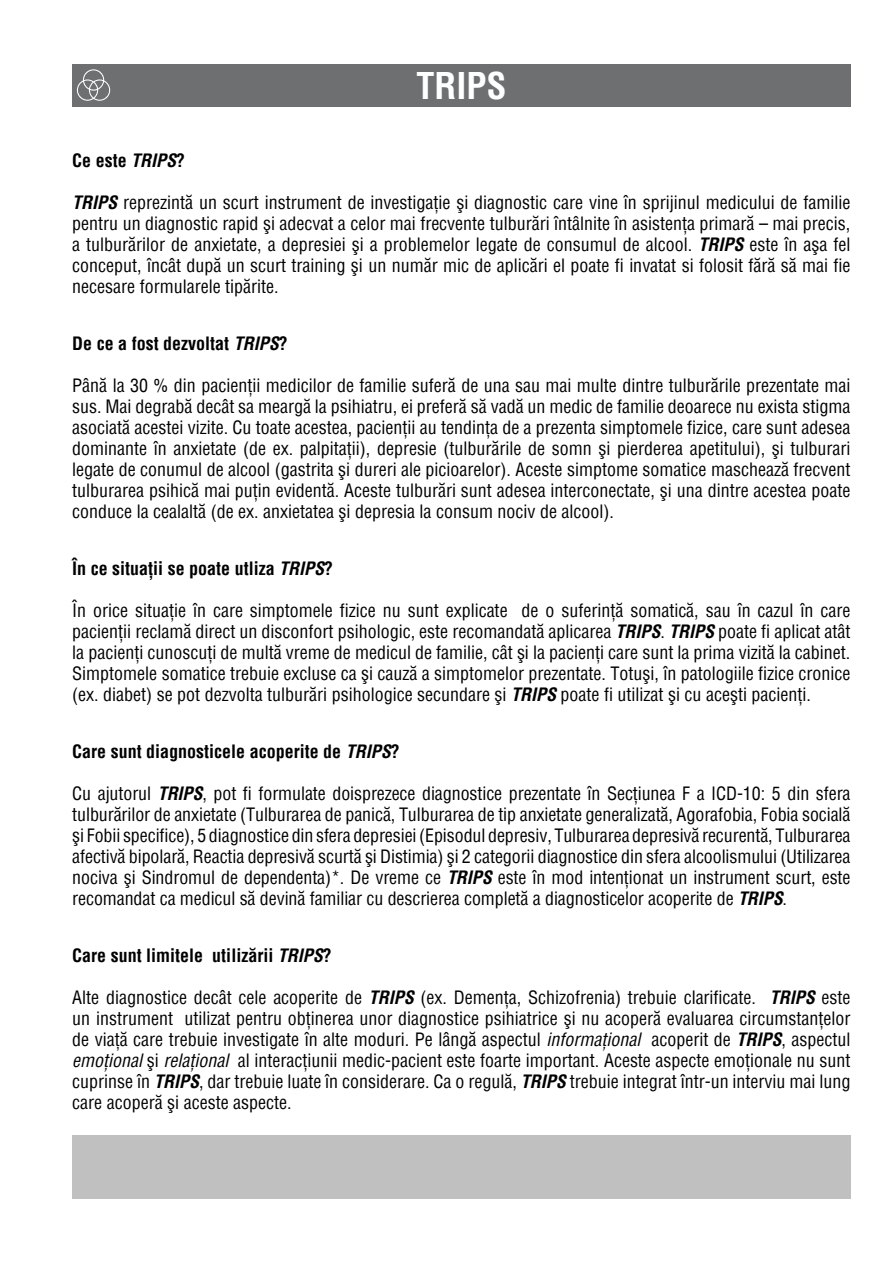
<style>
.page{position:relative;width:893px;height:1263px;background:#fff}
.page>*{position:absolute;margin:0;border:0;box-sizing:border-box;transform-origin:0 0}
.t1{font:700 condensed 36px "Helvetica";color:#fff}
.t2{font:condensed 18px/21px "Helvetica";color:#000;text-align:justify}
.t3{font:700 condensed 18px "Helvetica";color:#000}
.s1{font-style:italic}
.s2{font-weight:700;font-style:italic}
</style>
<div class="page">
<div style="left:72px;top:64px;width:778px;height:42px;background:#6d6f71"></div>
<svg style="left:77px;top:69px;width:33px;height:32px"></svg>
<div style="left:72px;top:1135px;width:778px;height:64px;background:#c0c0c0"></div>
<h1 class="t1" style="left:416px;top:62px;width:92px">TRIPS</h1>
<p class="t3" style="left:72px;top:148px;width:115px">Ce este <span class="s1">TRIPS</span>?</p>
<p class="t2" style="left:72px;top:191px;width:780px"><span class="s2">TRIPS</span> reprezintă un scurt instrument de investigaţie şi diagnostic care vine în sprijinul medicului de familie pentru un diagnostic rapid şi adecvat a celor mai frecvente tulburări întâlnite în asistenţa primară – mai precis, a tulburărilor de anxietate, a depresiei şi a problemelor legate de consumul de alcool. <span class="s2">TRIPS</span> este în aşa fel conceput, încât după un scurt training şi un număr mic de aplicări el poate fi invatat si folosit fără să mai fie necesare formularele tipărite.</p>
<p class="t3" style="left:72px;top:331px;width:217px">De ce a fost dezvoltat <span class="s1">TRIPS</span>?</p>
<p class="t2" style="left:72px;top:374px;width:780px">Până la 30 % din pacienţii medicilor de familie suferă de una sau mai multe dintre tulburările prezentate mai sus. Mai degrabă decât sa meargă la psihiatru, ei preferă să vadă un medic de familie deoarece nu exista stigma asociată acestei vizite. Cu toate acestea, pacienţii au tendinţa de a prezenta simptomele fizice, care sunt adesea dominante în anxietate (de ex. palpitaţii), depresie (tulburările de somn şi pierderea apetitului), şi tulburari legate de conumul de alcool (gastrita şi dureri ale picioarelor). Aceste simptome somatice maschează frecvent tulburarea psihică mai puţin evidentă. Aceste tulburări sunt adesea interconectate, şi una dintre acestea poate conduce la cealaltă (de ex. anxietatea şi depresia la consum nociv de alcool).</p>
<p class="t3" style="left:72px;top:556px;width:262px">În ce situaţii se poate utliza <span class="s1">TRIPS</span>?</p>
<p class="t2" style="left:72px;top:599px;width:780px">În orice situaţie în care simptomele fizice nu sunt explicate de o suferinţă somatică, sau în cazul în care pacienţii reclamă direct un disconfort psihologic, este recomandată aplicarea <span class="s2">TRIPS</span>. <span class="s2">TRIPS</span> poate fi aplicat atât la pacienţi cunoscuţi de multă vreme de medicul de familie, cât şi la pacienţi care sunt la prima vizită la cabinet.<br>Simptomele somatice trebuie excluse ca şi cauză a simptomelor prezentate. Totuşi, în patologiile fizice cronice (ex. diabet) se pot dezvolta tulburări psihologice secundare şi <span class="s2">TRIPS</span> poate fi utilizat şi cu aceşti pacienţi.</p>
<p class="t3" style="left:72px;top:739px;width:329px">Care sunt diagnosticele acoperite de <span class="s1">TRIPS</span>?</p>
<p class="t2" style="left:72px;top:782px;width:780px">Cu ajutorul <span class="s2">TRIPS</span>, pot fi formulate doisprezece diagnostice prezentate în Secţiunea F a ICD-10: 5 din sfera tulburărilor de anxietate (Tulburarea de panică, Tulburarea de tip anxietate generalizată, Agorafobia, Fobia socială şi Fobii specifice), 5 diagnostice din sfera depresiei (Episodul depresiv, Tulburarea depresivă recurentă, Tulburarea afectivă bipolară, Reactia depresivă scurtă şi Distimia) şi 2 categorii diagnostice din sfera alcoolismului (Utilizarea nociva şi Sindromul de dependenta)*. De vreme ce <span class="s2">TRIPS</span> este în mod intenţionat un instrument scurt, este recomandat ca medicul să devină familiar cu descrierea completă a diagnosticelor acoperite de <span class="s2">TRIPS</span>.</p>
<p class="t3" style="left:72px;top:943px;width:261px">Care sunt limitele utilizării <span class="s1">TRIPS</span>?</p>
<p class="t2" style="left:72px;top:986px;width:780px">Alte diagnostice decât cele acoperite de <span class="s2">TRIPS</span> (ex. Demenţa, Schizofrenia) trebuie clarificate. <span class="s2">TRIPS</span> este un instrument utilizat pentru obţinerea unor diagnostice psihiatrice şi nu acoperă evaluarea circumstanţelor de viaţă care trebuie investigate în alte moduri. Pe lângă aspectul <span class="s1">informaţional</span> acoperit de <span class="s2">TRIPS</span>, aspectul <span class="s1">emoţional</span> şi <span class="s1">relaţional</span> al interacţiunii medic-pacient este foarte important. Aceste aspecte emoţionale nu sunt cuprinse în <span class="s2">TRIPS</span>, dar trebuie luate în considerare. Ca o regulă, <span class="s2">TRIPS</span> trebuie integrat într-un interviu mai lung care acoperă şi aceste aspecte.</p>
</div>
